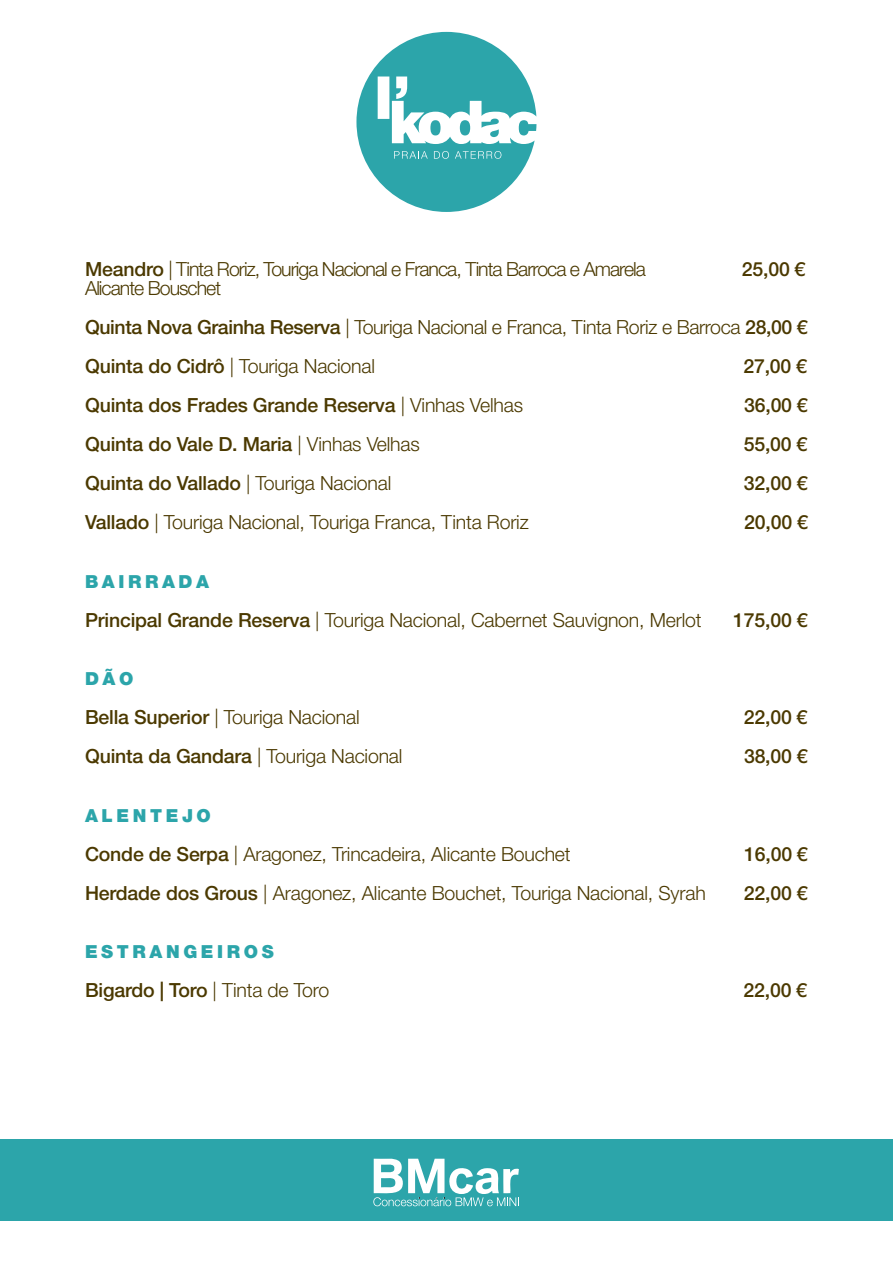
<style>
.page{position:relative;width:893px;height:1263px;background:#fff}
.page>*{position:absolute;margin:0;border:0;box-sizing:border-box;transform-origin:0 0}
.t1{font:300 19.5px/39px "Helvetica Neue LT Std";letter-spacing:-.01em;color:#4b3900}
.t2{font:500 19.5px "Helvetica Neue LT Std";letter-spacing:-.01em;color:#4b3900}
.t3{font:300 19.5px "Helvetica Neue LT Std";letter-spacing:-.05em;color:#4b3900}
.t4{font:900 18px "Helvetica Neue LT Std";letter-spacing:.2em;color:#2ca5aa}
.s1{font-weight:500}
.s2{font-weight:300}
</style>
<div class="page">
<div style="left:0;top:1139px;width:893px;height:81px;background:#2ca5aa"></div>
<svg style="left:373px;top:1158px;width:146px;height:48px"></svg>
<svg style="left:356px;top:32px;width:180px;height:180px"></svg>
<p class="t3" style="left:85px;top:257px;width:562px"><span class="s1">Meandro</span> | Tinta Roriz, Touriga Nacional e Franca, Tinta Barroca e Amarela</p>
<p class="t2" style="left:742px;top:257px;width:65px">25,00 €</p>
<p class="t1" style="left:85px;top:268px;width:724px">Alicante Bouschet<br><span class="s1">Quinta Nova Grainha Reserva</span> | Touriga Nacional e Franca, Tinta Roriz e Barroca <span class="s1">28,00 €<br>Quinta do Cidrô</span> | Touriga Nacional</p>
<p class="t2" style="left:743px;top:355px;width:65px">27,00 €</p>
<p class="t2" style="left:85px;top:394px;width:440px">Quinta dos Frades Grande Reserva <span class="s2">| Vinhas Velhas</span></p>
<p class="t2" style="left:744px;top:394px;width:65px">36,00 €</p>
<p class="t2" style="left:85px;top:433px;width:336px">Quinta do Vale D. Maria <span class="s2">| Vinhas Velhas</span></p>
<p class="t2" style="left:744px;top:433px;width:65px">55,00 €</p>
<p class="t1" style="left:85px;top:463px;width:308px"><span class="s1">Quinta do Vallado</span> | Touriga Nacional</p>
<p class="t2" style="left:744px;top:472px;width:65px">32,00 €</p>
<p class="t1" style="left:85px;top:502px;width:445px"><span class="s1">Vallado</span> | Touriga Nacional, Touriga Franca, Tinta Roriz</p>
<p class="t2" style="left:744px;top:511px;width:65px">20,00 €</p>
<p class="t4" style="left:85px;top:570px;width:126px">BAIRRADA</p>
<p class="t1" style="left:85px;top:600px;width:618px"><span class="s1">Principal Grande Reserva</span> | Touriga Nacional, Cabernet Sauvignon, Merlot</p>
<p class="t2" style="left:733px;top:608px;width:76px">175,00 €</p>
<p class="t4" style="left:85px;top:668px;width:50px">DÃO</p>
<p class="t1" style="left:85px;top:697px;width:276px"><span class="s1">Bella Superior</span> | Touriga Nacional</p>
<p class="t2" style="left:744px;top:706px;width:65px">22,00 €</p>
<p class="t1" style="left:85px;top:736px;width:319px"><span class="s1">Quinta da Gandara</span> | Touriga Nacional</p>
<p class="t2" style="left:744px;top:745px;width:65px">38,00 €</p>
<p class="t4" style="left:85px;top:804px;width:127px">ALENTEJO</p>
<p class="t1" style="left:85px;top:834px;width:487px"><span class="s1">Conde de Serpa</span> | Aragonez, Trincadeira, Alicante Bouchet</p>
<p class="t2" style="left:744px;top:842px;width:65px">16,00 €</p>
<p class="t1" style="left:85px;top:873px;width:622px"><span class="s1">Herdade dos Grous</span> | Aragonez, Alicante Bouchet, Touriga Nacional, Syrah</p>
<p class="t2" style="left:744px;top:881px;width:66px">22,00 €</p>
<p class="t4" style="left:85px;top:941px;width:190px">ESTRANGEIROS</p>
<p class="t2" style="left:85px;top:979px;width:246px">Bigardo | Toro <span class="s2">| Tinta de Toro</span></p>
<p class="t2" style="left:743px;top:979px;width:65px">22,00 €</p>
</div>
